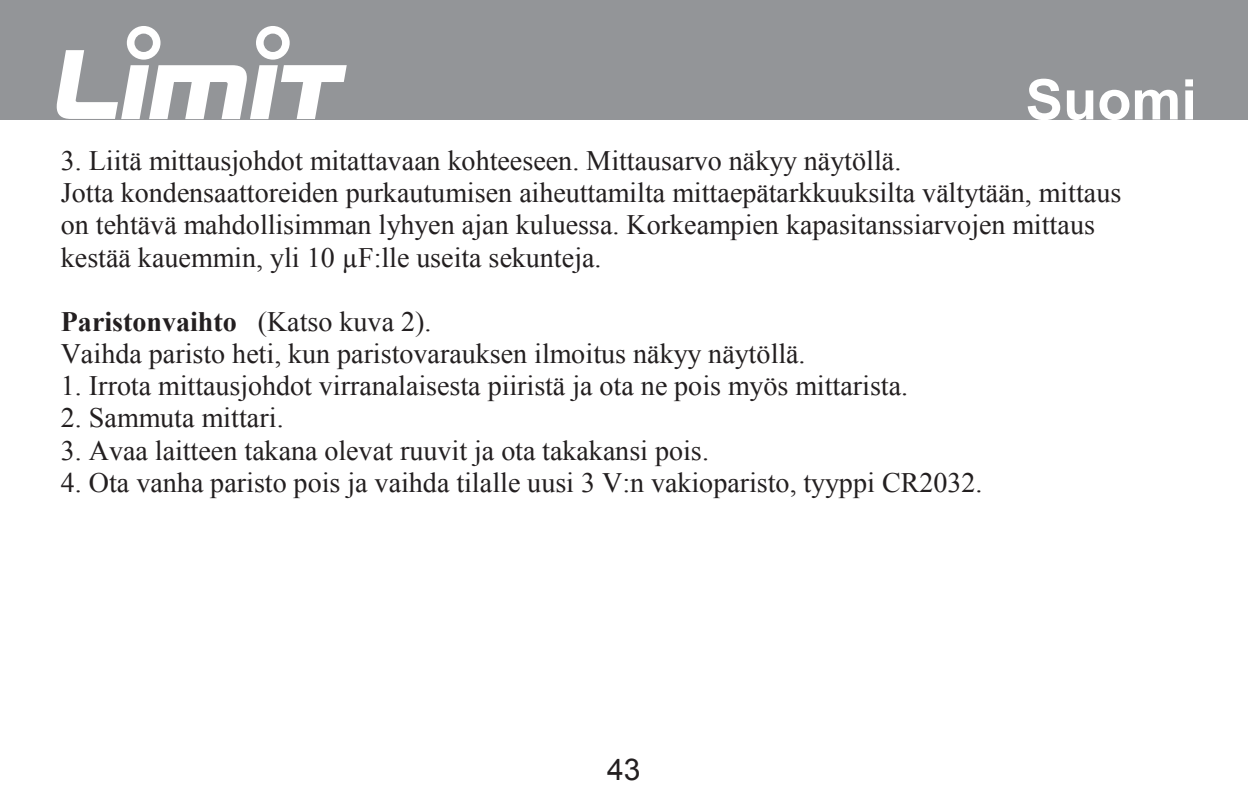
<style>
.page{position:relative;width:1248px;height:794px;background:#fff}
.page>*{position:absolute;margin:0;border:0;box-sizing:border-box;transform-origin:0 0}
.t1{font:700 56px "Arial";color:#fff}
.t2{font:30px "Arial";color:#231f20}
.t3{font:28px/32.4px "Times New Roman";color:#231f20}
.s1{font-weight:700}
</style>
<div class="page">
<div style="left:0;top:0;width:1247px;height:119px;background:#939598"></div>
<svg style="left:57px;top:26px;width:290px;height:93px"></svg>
<p class="t1" style="left:1025px;top:63px;width:173px">Suomi</p>
<p class="t3" style="left:61px;top:144px;width:1061px">3. Liitä mittausjohdot mitattavaan kohteeseen. Mittausarvo näkyy näytöllä.<br>Jotta kondensaattoreiden purkautumisen aiheuttamilta mittaepätarkkuuksilta vältytään, mittaus on tehtävä mahdollisimman lyhyen ajan kuluessa. Korkeampien kapasitanssiarvojen mittaus kestää kauemmin, yli 10 µF:lle useita sekunteja.</p>
<p class="t3" style="left:61px;top:305px;width:746px"><span class="s1">Paristonvaihto</span> (Katso kuva 2).<br>Vaihda paristo heti, kun paristovarauksen ilmoitus näkyy näytöllä.</p>
<p class="t3" style="left:61px;top:369px;width:848px">1. Irrota mittausjohdot virranalaisesta piiristä ja ota ne pois myös mittarista.</p>
<p class="t3" style="left:61px;top:401px;width:224px">2. Sammuta mittari.</p>
<p class="t3" style="left:61px;top:434px;width:649px">3. Avaa laitteen takana olevat ruuvit ja ota takakansi pois.</p>
<p class="t3" style="left:61px;top:466px;width:923px">4. Ota vanha paristo pois ja vaihda tilalle uusi 3 V:n vakioparisto, tyyppi CR2032.</p>
<p class="t2" style="left:607px;top:750px;width:35px">43</p>
</div>
